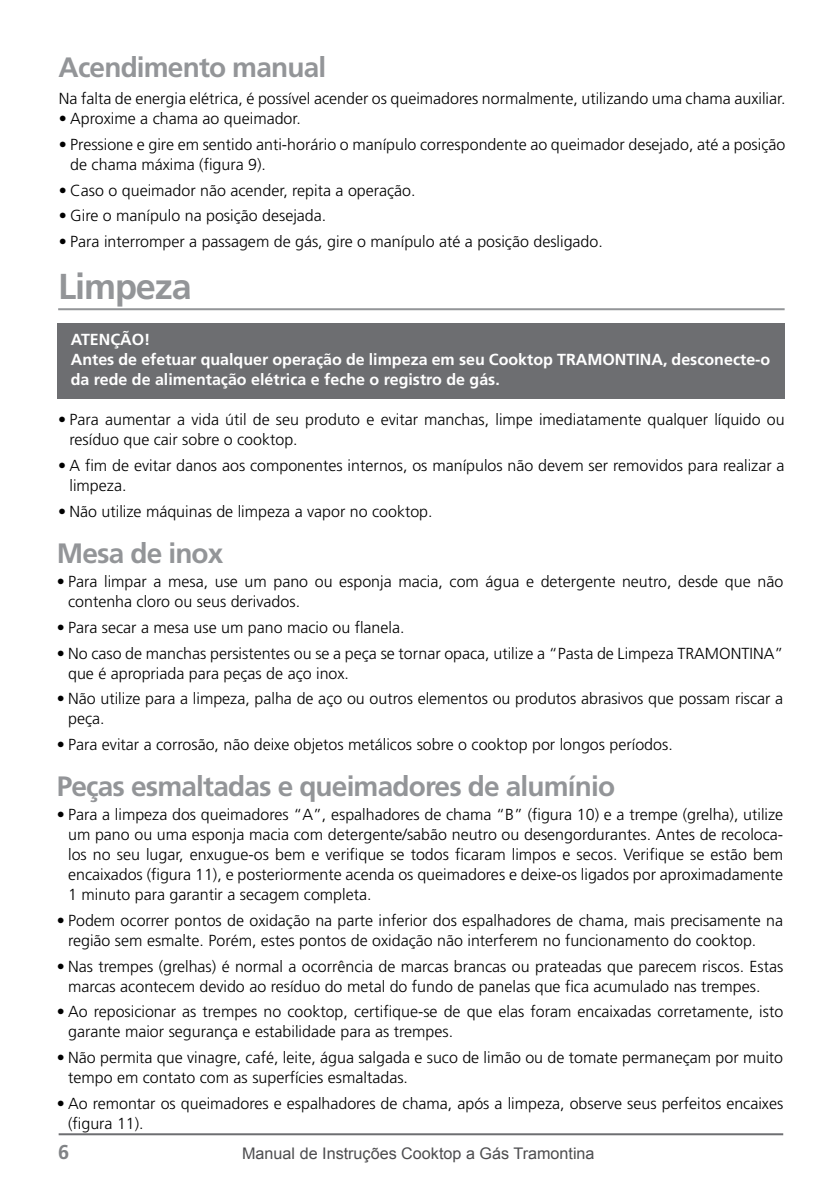
<style>
.page{position:relative;width:840px;height:1191px;background:#fff}
.page>*{position:absolute;margin:0;border:0;box-sizing:border-box;transform-origin:0 0}
.t1{font:700 36px "Frutiger";letter-spacing:-.03em;color:#939598}
.t2{font:700 28px "Frutiger";letter-spacing:-.03em;color:#939598}
.t3{font:700 20px "Frutiger";color:#818386}
.t4{font:300 16px/20px "Frutiger";color:#000}
.t5{font:700 16px/20px "Frutiger";color:#fff}
.t6{font:16px "Arial";color:#4d4d4f}
</style>
<div class="page">
<hr style="left:59px;top:1133px;width:723px;height:2px;background:#6d6e71">
<hr style="left:58px;top:308px;width:726px;height:2px;background:#939598">
<div style="left:57px;top:323px;width:726px;height:76px;background:#6d6e71"></div>
<h2 class="t2" style="left:59px;top:51px;width:269px">Acendimento manual</h2>
<p class="t4" style="left:59px;top:89px;width:727px">Na falta de energia elétrica, é possível acender os queimadores normalmente, utilizando uma chama auxiliar.</p>
<p class="t4" style="left:59px;top:109px;width:243px">• Aproxime a chama ao queimador.</p>
<p class="t4" style="left:70px;top:135px;width:716px;text-indent:-11px">• Pressione e gire em sentido anti-horário o manípulo correspondente ao queimador desejado, até a posição de chama máxima (figura 9).</p>
<p class="t4" style="left:59px;top:180px;width:358px">• Caso o queimador não acender, repita a operação.</p>
<p class="t4" style="left:59px;top:206px;width:269px">• Gire o manípulo na posição desejada.</p>
<p class="t4" style="left:59px;top:231px;width:545px">• Para interromper a passagem de gás, gire o manípulo até a posição desligado.</p>
<h1 class="t1" style="left:58px;top:265px;width:135px">Limpeza</h1>
<p class="t5" style="left:71px;top:329px;width:700px">ATENÇÃO!<br>Antes de efetuar qualquer operação de limpeza em seu Cooktop TRAMONTINA, desconecte-o da rede de alimentação elétrica e feche o registro de gás.</p>
<p class="t4" style="left:69px;top:410px;width:716px;text-indent:-11px">• Para aumentar a vida útil de seu produto e evitar manchas, limpe imediatamente qualquer líquido ou resíduo que cair sobre o cooktop.</p>
<p class="t4" style="left:69px;top:455px;width:716px;text-indent:-11px">• A fim de evitar danos aos componentes internos, os manípulos não devem ser removidos para realizar a limpeza.</p>
<p class="t4" style="left:58px;top:501px;width:376px">• Não utilize máquinas de limpeza a vapor no cooktop.</p>
<h2 class="t2" style="left:57px;top:537px;width:168px">Mesa de inox</h2>
<p class="t4" style="left:68px;top:572px;width:716px;text-indent:-11px">• Para limpar a mesa, use um pano ou esponja macia, com água e detergente neutro, desde que não contenha cloro ou seus derivados.</p>
<p class="t4" style="left:57px;top:618px;width:349px">• Para secar a mesa use um pano macio ou flanela.</p>
<p class="t4" style="left:68px;top:643px;width:716px;text-indent:-11px">• No caso de manchas persistentes ou se a peça se tornar opaca, utilize a “Pasta de Limpeza TRAMONTINA” que é apropriada para peças de aço inox.</p>
<p class="t4" style="left:68px;top:689px;width:716px;text-indent:-11px">• Não utilize para a limpeza, palha de aço ou outros elementos ou produtos abrasivos que possam riscar a peça.</p>
<p class="t4" style="left:57px;top:735px;width:617px">• Para evitar a corrosão, não deixe objetos metálicos sobre o cooktop por longos períodos.</p>
<h2 class="t2" style="left:57px;top:769px;width:559px">Peças esmaltadas e queimadores de alumínio</h2>
<p class="t4" style="left:68px;top:805px;width:716px;text-align:justify;text-indent:-11px">• Para a limpeza dos queimadores “A”, espalhadores de chama “B” (figura 10) e a trempe (grelha), utilize um pano ou uma esponja macia com detergente/sabão neutro ou desengordurantes. Antes de recoloca&shy;los no seu lugar, enxugue-os bem e verifique se todos ficaram limpos e secos. Verifique se estão bem encaixados (figura 11), e posteriormente acenda os queimadores e deixe-os ligados por aproximadamente 1 minuto para garantir a secagem completa.</p>
<p class="t4" style="left:68px;top:910px;width:716px;text-indent:-11px">• Podem ocorrer pontos de oxidação na parte inferior dos espalhadores de chama, mais precisamente na região sem esmalte. Porém, estes pontos de oxidação não interferem no funcionamento do cooktop.</p>
<p class="t4" style="left:68px;top:956px;width:716px;text-indent:-11px">• Nas trempes (grelhas) é normal a ocorrência de marcas brancas ou prateadas que parecem riscos. Estas marcas acontecem devido ao resíduo do metal do fundo de panelas que fica acumulado nas trempes.</p>
<p class="t4" style="left:68px;top:1002px;width:716px;text-indent:-11px">• Ao reposicionar as trempes no cooktop, certifique-se de que elas foram encaixadas corretamente, isto garante maior segurança e estabilidade para as trempes.</p>
<p class="t4" style="left:68px;top:1047px;width:716px;text-indent:-11px">• Não permita que vinagre, café, leite, água salgada e suco de limão ou de tomate permaneçam por muito tempo em contato com as superfícies esmaltadas.</p>
<p class="t4" style="left:68px;top:1093px;width:716px;text-indent:-11px">• Ao remontar os queimadores e espalhadores de chama, após a limpeza, observe seus perfeitos encaixes (figura 11).</p>
<p class="t3" style="left:58px;top:1140px;width:13px">6</p>
<p class="t6" style="left:242px;top:1143px;width:354px">Manual de Instruções Cooktop a Gás Tramontina</p>
</div>
